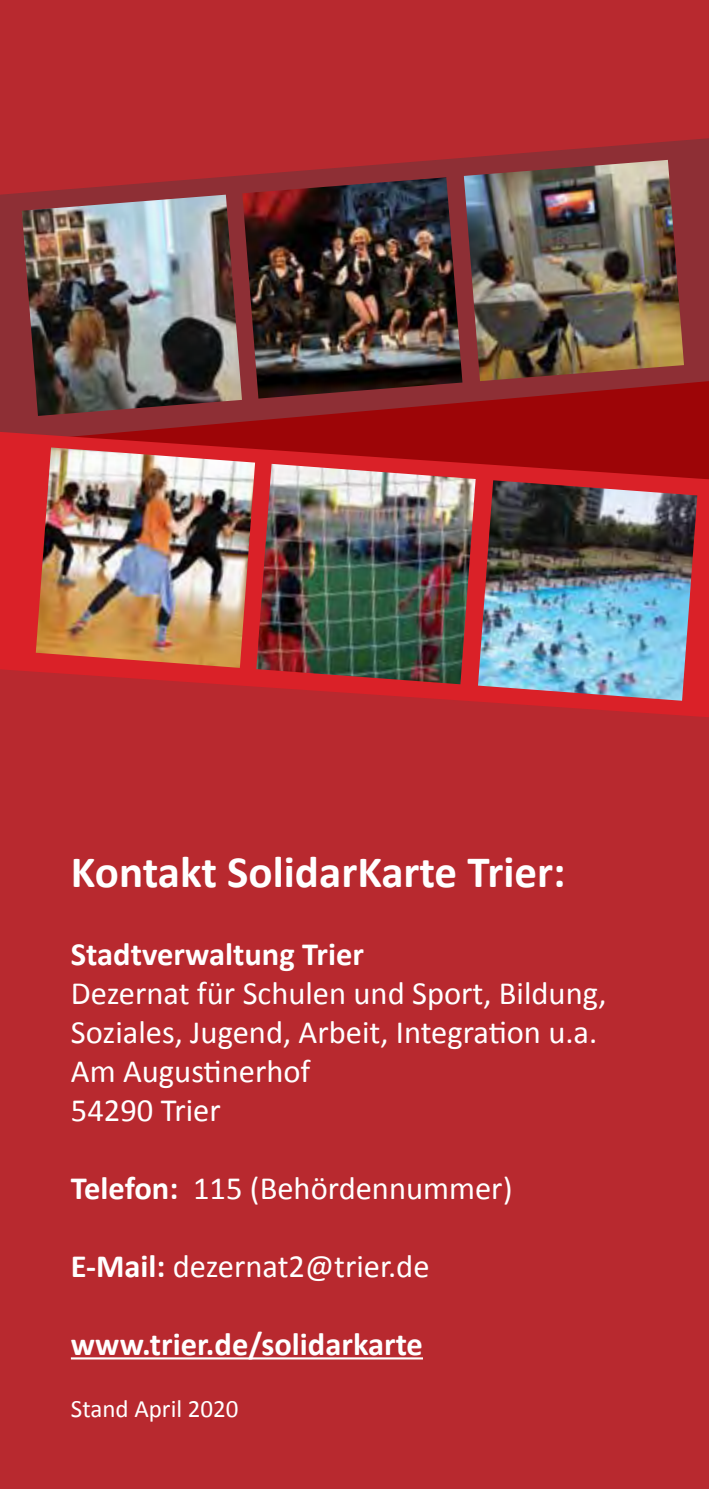
<style>
.page{position:relative;width:709px;height:1489px;background:#fff}
.page>*{position:absolute;margin:0;border:0;box-sizing:border-box;transform-origin:0 0}
.t1{font:700 45px "Calibri";letter-spacing:-.005em;color:#fff}
.t2{font:32.5px/39px "Calibri";color:#fff}
.t3{font:700 32.5px "Calibri";color:#fff}
.t4{font:25px "Calibri";color:#fff}
.s1{font-weight:700}
</style>
<div class="page">
<div style="left:0;top:0;width:709px;height:1488px;background:#b8292f"></div>
<svg style="left:0;top:138px;width:709px;height:294px"></svg>
<img style="left:242px;top:177px;width:220px;height:221px">
<img style="left:22px;top:195px;width:220px;height:221px">
<svg style="left:0;top:432px;width:709px;height:285px"></svg>
<img style="left:478px;top:480px;width:219px;height:220px">
<img style="left:36px;top:447px;width:219px;height:221px">
<img style="left:256px;top:464px;width:219px;height:220px">
<img style="left:464px;top:160px;width:220px;height:221px">
<hr style="left:71px;top:1357px;width:352px;height:2px;background:#fff">
<h1 class="t1" style="left:71px;top:842px;width:496px">Kontakt SolidarKarte Trier:</h1>
<p class="t3" style="left:71px;top:932px;width:294px">Stadtverwaltung Trier</p>
<p class="t2" style="left:71px;top:973px;width:537px">Dezernat für Schulen und Sport, Bildung,<br>Soziales, Jugend, Arbeit, Integration u.a.<br>Am Augustinerhof<br>54290 Trier</p>
<p class="t2" style="left:71px;top:1168px;width:443px"><span class="s1">Telefon:</span> 115 (Behördennummer)</p>
<p class="t2" style="left:71px;top:1246px;width:360px"><span class="s1">E-Mail:</span> dezernat2@trier.de</p>
<p class="t3" style="left:71px;top:1322px;width:353px">www.trier.de/solidarkarte</p>
<p class="t4" style="left:71px;top:1392px;width:169px">Stand April 2020</p>
</div>
